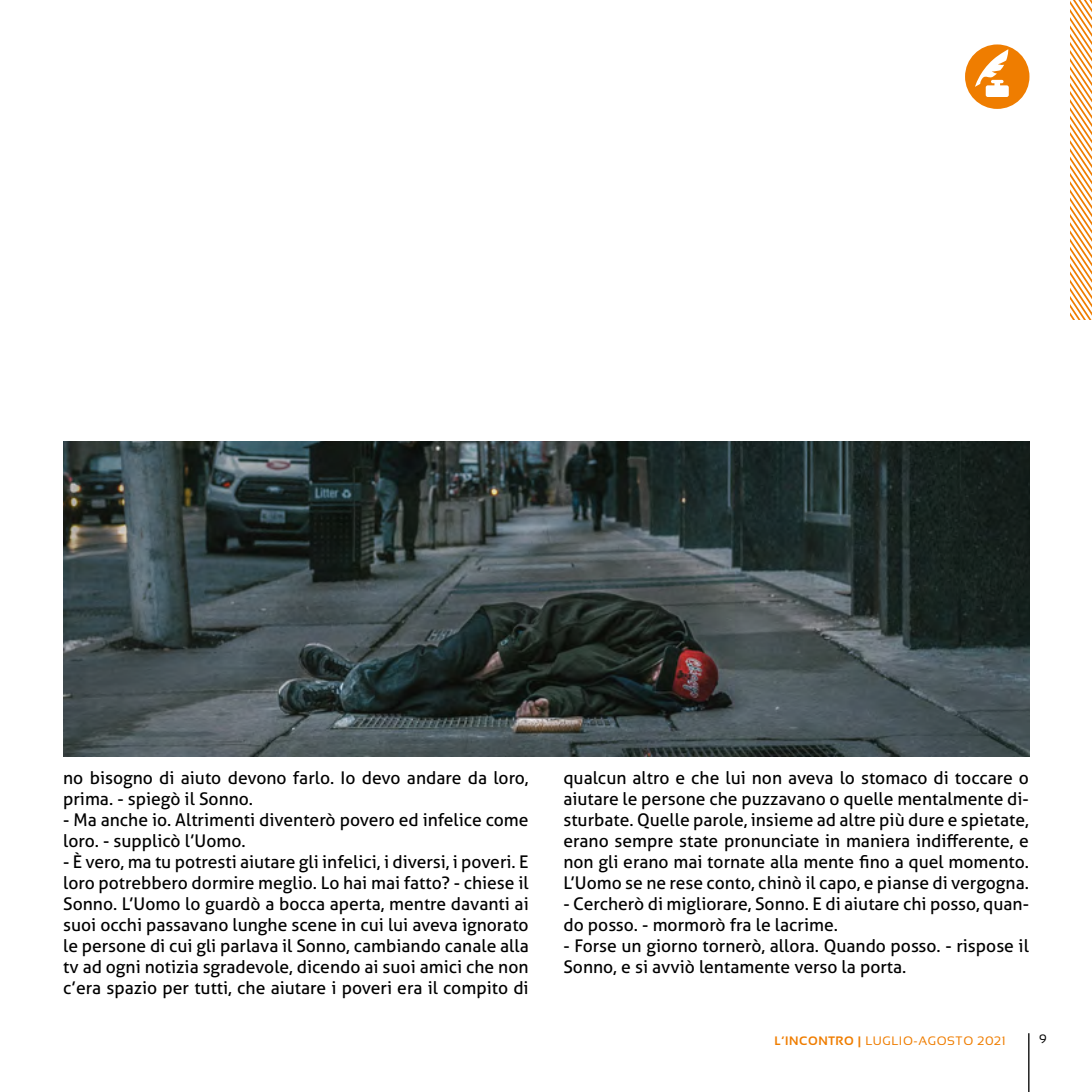
<style>
.page{position:relative;width:1092px;height:1092px;background:#fff}
.page>*{position:absolute;margin:0;border:0;box-sizing:border-box;transform-origin:0 0}
.t1{font:17.5px/21px "Aller";color:#000}
.t2{font:12.25px "Sansation";letter-spacing:.05em;color:#ef7d00}
.t3{font:12.25px "Sansation";color:#000}
.s1{font-weight:700}
</style>
<div class="page">
<hr style="left:1028px;top:1033px;width:1px;height:58px;background:#000">
<svg style="left:1070px;top:0;width:21px;height:319px"></svg>
<svg style="left:965px;top:44px;width:64px;height:65px"></svg>
<img style="left:63px;top:441px;width:966px;height:315px">
<p class="t1" style="left:63px;top:767px;width:467px">no bisogno di aiuto devono farlo. Io devo andare da loro, prima. - spiegò il Sonno.</p>
<p class="t1" style="left:63px;top:809px;width:467px">- Ma anche io. Altrimenti diventerò povero ed infelice come loro. - supplicò l’Uomo.</p>
<p class="t1" style="left:63px;top:851px;width:467px;text-align:justify">- È vero, ma tu potresti aiutare gli infelici, i diversi, i poveri. E loro potrebbero dormire meglio. Lo hai mai fatto? - chiese il Sonno. L’Uomo lo guardò a bocca aperta, mentre davanti ai suoi occhi passavano lunghe scene in cui lui aveva ignorato le persone di cui gli parlava il Sonno, cambiando canale alla tv ad ogni notizia sgradevole, dicendo ai suoi amici che non c’era spazio per tutti, che aiutare i poveri era il compito di</p>
<p class="t1" style="left:563px;top:767px;width:467px;text-align:justify">qualcun altro e che lui non aveva lo stomaco di toccare o aiutare le persone che puzzavano o quelle mentalmente di&shy;sturbate. Quelle parole, insieme ad altre più dure e spietate, erano sempre state pronunciate in maniera indifferente, e non gli erano mai tornate alla mente fino a quel momento.<br>L’Uomo se ne rese conto, chinò il capo, e pianse di vergogna.</p>
<p class="t1" style="left:563px;top:893px;width:467px">- Cercherò di migliorare, Sonno. E di aiutare chi posso, quan&shy;do posso. - mormorò fra le lacrime.</p>
<p class="t1" style="left:563px;top:935px;width:467px">- Forse un giorno tornerò, allora. Quando posso. - rispose il<br>Sonno, e si avviò lentamente verso la porta.</p>
<p class="t2" style="left:774px;top:1034px;width:233px"><span class="s1">L’INCONTRO |</span> LUGLIO-AGOSTO 2021</p>
<p class="t3" style="left:1039px;top:1032px;width:9px">9</p>
</div>
